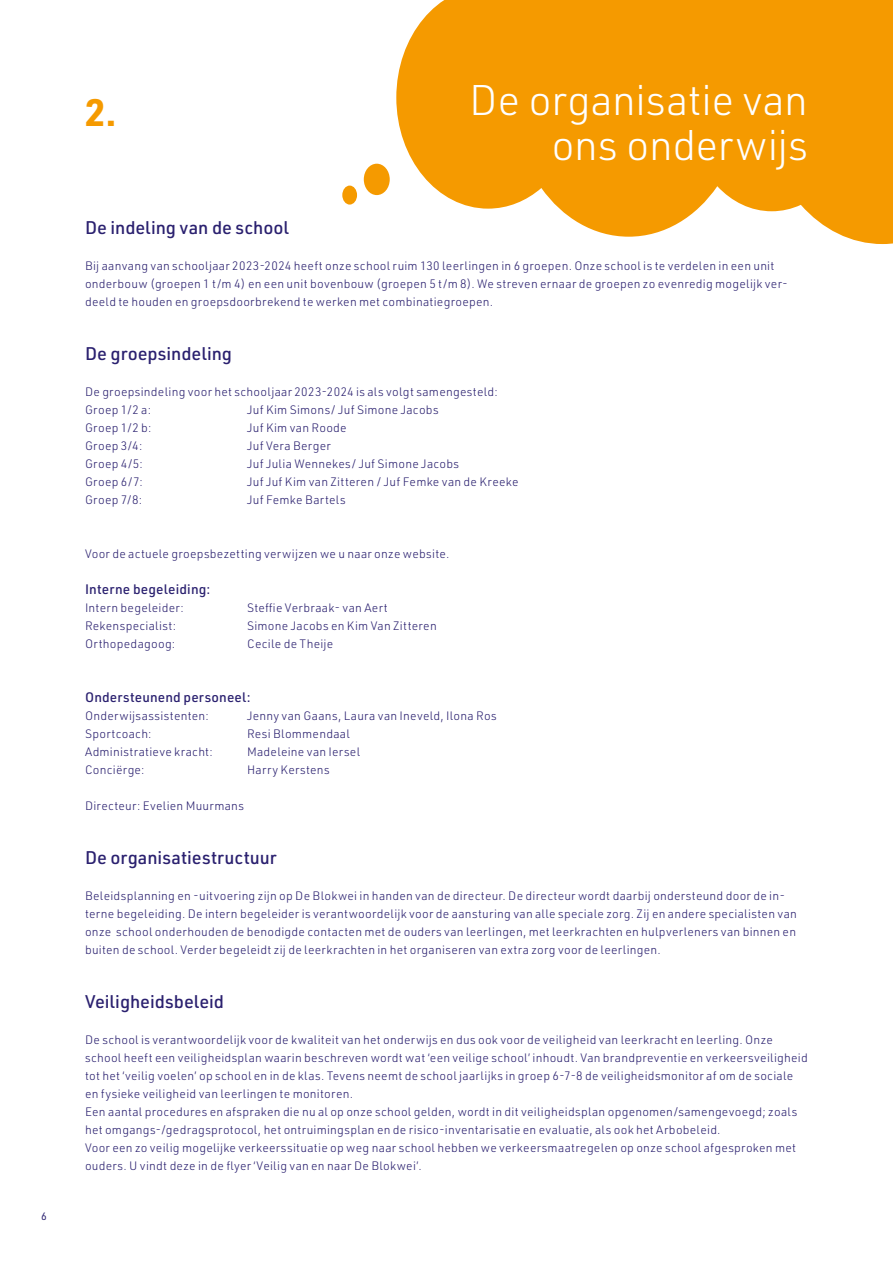
<style>
.page{position:relative;width:893px;height:1263px;background:#fff}
.page>*{position:absolute;margin:0;border:0;box-sizing:border-box;transform-origin:0 0}
.t1{font:300 42px/45px "URWDIN";letter-spacing:-.01em;color:#fff;text-align:right}
.t2{font:700 37.5px "URWDIN";color:#f59a00}
.t3{font:500 18px "URWDIN";color:#2a206f}
.t4{font:500 13.5px "URWDIN";letter-spacing:.015em;color:#2a206f}
.t5{font:300 12px/18px "URWDIN";letter-spacing:.02em;color:#2a206f}
.t6{font:10.5px "URWDIN";color:#2a206f}
</style>
<div class="page">
<svg style="left:396px;top:0;width:497px;height:244px;background:#f6a824"></svg>
<div style="left:364px;top:164px;width:26px;height:31px;background:#f59a00;border-radius:50%"></div>
<div style="left:342px;top:186px;width:15px;height:19px;background:#f59a00;border-radius:50%"></div>
<p class="t6" style="left:41px;top:1210px;width:7px">6</p>
<h2 class="t2" style="left:85px;top:87px;width:33px">2.</h2>
<h1 class="t1" style="left:469px;top:76px;width:340px">De organisatie van ons onderwijs</h1>
<h3 class="t3" style="left:85px;top:216px;width:205px">De indeling van de school</h3>
<p class="t5" style="left:85px;top:256px;width:704px">Bij aanvang van schooljaar 2023-2024 heeft onze school ruim 130 leerlingen in 6 groepen. Onze school is te verdelen in een unit onderbouw (groepen 1 t/m 4) en een unit bovenbouw (groepen 5 t/m 8). We streven ernaar de groepen zo evenredig mogelijk ver&shy;deeld te houden en groepsdoorbrekend te werken met combinatiegroepen.</p>
<h3 class="t3" style="left:85px;top:342px;width:149px">De groepsindeling</h3>
<p class="t5" style="left:85px;top:382px;width:414px">De groepsindeling voor het schooljaar 2023-2024 is als volgt samengesteld:<br>Groep 1/2 a:</p>
<p class="t5" style="left:247px;top:400px;width:193px">Juf Kim Simons/ Juf Simone Jacobs</p>
<p class="t5" style="left:85px;top:418px;width:68px">Groep 1/2 b:</p>
<p class="t5" style="left:247px;top:418px;width:101px">Juf Kim van Roode</p>
<p class="t5" style="left:85px;top:436px;width:59px">Groep 3/4:</p>
<p class="t5" style="left:247px;top:436px;width:85px">Juf Vera Berger</p>
<p class="t5" style="left:85px;top:454px;width:59px">Groep 4/5:</p>
<p class="t5" style="left:247px;top:454px;width:214px">Juf Julia Wennekes/ Juf Simone Jacobs</p>
<p class="t5" style="left:85px;top:472px;width:59px">Groep 6/7:</p>
<p class="t5" style="left:247px;top:472px;width:273px">Juf Juf Kim van Zitteren / Juf Femke van de Kreeke</p>
<p class="t5" style="left:85px;top:490px;width:59px">Groep 7/8:</p>
<p class="t5" style="left:247px;top:490px;width:100px">Juf Femke Bartels</p>
<p class="t5" style="left:85px;top:544px;width:366px">Voor de actuele groepsbezetting verwijzen we u naar onze website.</p>
<p class="t4" style="left:85px;top:580px;width:127px">Interne begeleiding:</p>
<p class="t5" style="left:85px;top:598px;width:100px">Intern begeleider:</p>
<p class="t5" style="left:247px;top:598px;width:142px">Steffie Verbraak- van Aert</p>
<p class="t5" style="left:85px;top:616px;width:93px">Rekenspecialist:</p>
<p class="t5" style="left:247px;top:616px;width:191px">Simone Jacobs en Kim Van Zitteren</p>
<p class="t5" style="left:85px;top:634px;width:92px">Orthopedagoog:</p>
<p class="t5" style="left:247px;top:634px;width:88px">Cecile de Theije</p>
<p class="t4" style="left:85px;top:688px;width:167px">Ondersteunend personeel:</p>
<p class="t5" style="left:85px;top:706px;width:125px">Onderwijsassistenten:</p>
<p class="t5" style="left:247px;top:706px;width:251px">Jenny van Gaans, Laura van Ineveld, Ilona Ros</p>
<p class="t5" style="left:85px;top:724px;width:68px">Sportcoach:</p>
<p class="t5" style="left:247px;top:724px;width:104px">Resi Blommendaal</p>
<p class="t5" style="left:85px;top:742px;width:129px">Administratieve kracht:</p>
<p class="t5" style="left:247px;top:742px;width:115px">Madeleine van Iersel</p>
<p class="t5" style="left:85px;top:760px;width:61px">Conciërge:</p>
<p class="t5" style="left:247px;top:760px;width:84px">Harry Kerstens</p>
<p class="t5" style="left:85px;top:796px;width:161px">Directeur: Evelien Muurmans</p>
<h3 class="t3" style="left:85px;top:846px;width:193px">De organisatiestructuur</h3>
<p class="t5" style="left:85px;top:886px;width:713px">Beleidsplanning en -uitvoering zijn op De Blokwei in handen van de directeur. De directeur wordt daarbij ondersteund door de in&shy;terne begeleiding. De intern begeleider is verantwoordelijk voor de aansturing van alle speciale zorg. Zij en andere specialisten van onze school onderhouden de benodigde contacten met de ouders van leerlingen, met leerkrachten en hulpverleners van binnen en buiten de school. Verder begeleidt zij de leerkrachten in het organiseren van extra zorg voor de leerlingen.</p>
<h3 class="t3" style="left:85px;top:990px;width:141px">Veiligheidsbeleid</h3>
<p class="t5" style="left:85px;top:1030px;width:724px">De school is verantwoordelijk voor de kwaliteit van het onderwijs en dus ook voor de veiligheid van leerkracht en leerling. Onze school heeft een veiligheidsplan waarin beschreven wordt wat ‘een veilige school’ inhoudt. Van brandpreventie en verkeersveiligheid tot het ‘veilig voelen’ op school en in de klas. Tevens neemt de school jaarlijks in groep 6-7-8 de veiligheidsmonitor af om de sociale en fysieke veiligheid van leerlingen te monitoren.<br>Een aantal procedures en afspraken die nu al op onze school gelden, wordt in dit veiligheidsplan opgenomen/samengevoegd; zoals het omgangs-/gedragsprotocol, het ontruimingsplan en de risico-inventarisatie en evaluatie, als ook het Arbobeleid.<br>Voor een zo veilig mogelijke verkeerssituatie op weg naar school hebben we verkeersmaatregelen op onze school afgesproken met ouders. U vindt deze in de flyer ‘Veilig van en naar De Blokwei’.</p>
</div>
